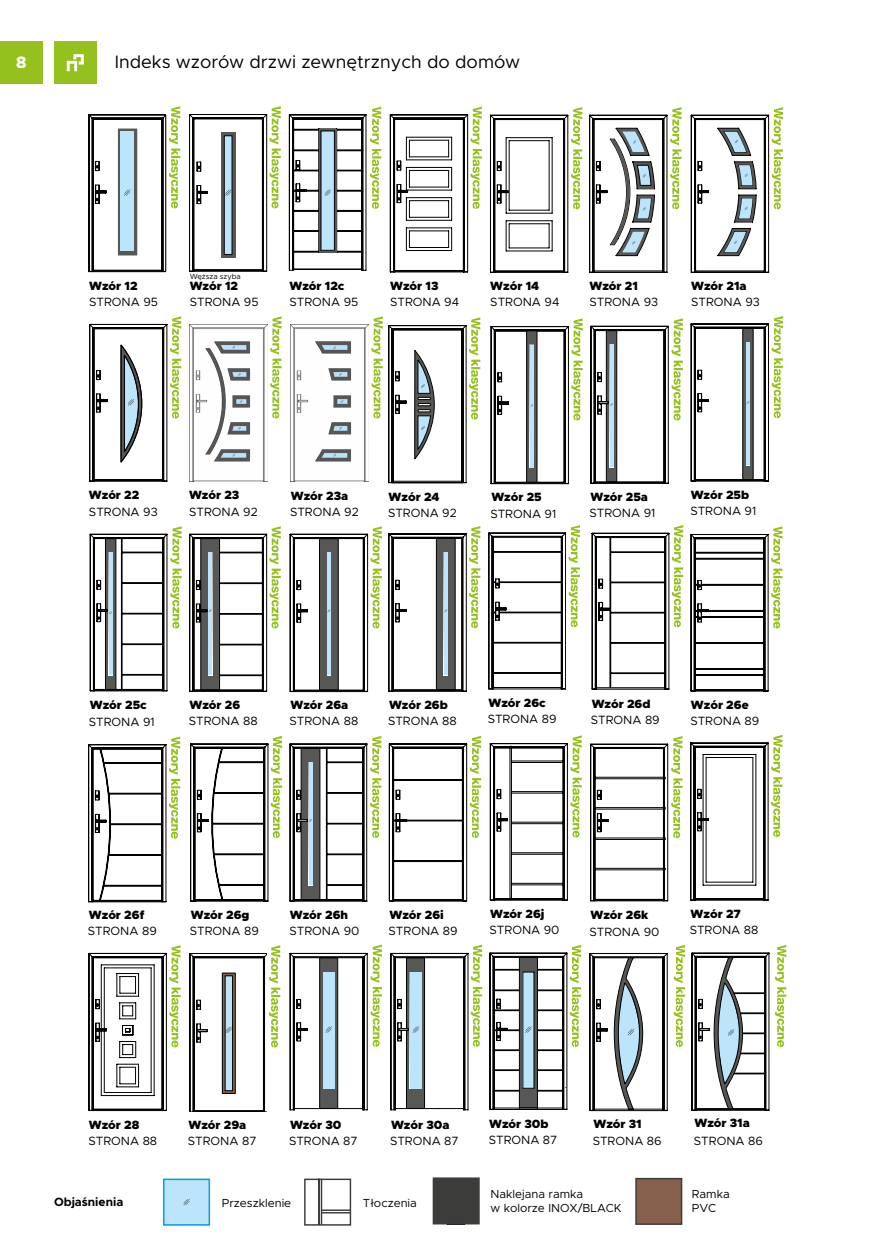
<style>
.page{position:relative;width:872px;height:1255px;background:#fff}
.page>*{position:absolute;margin:0;border:0;box-sizing:border-box;transform-origin:0 0}
.t1{font:18px "Metropolis";color:#000}
.t2{font:800 16.5px "Metropolis";color:#fff}
.t3{font:12px "Metropolis";color:#000}
.t4{font:900 12px "Metropolis";color:#000}
.t5{font:700 12px "Metropolis";color:#000}
.t6{font:11.7px/14.1px "Metropolis";color:#000}
.t7{font:7.5px "Metropolis";color:#000}
</style>
<div class="page">
<div style="left:0;top:41px;width:43px;height:43px;background:#95c11f"></div>
<div style="left:54px;top:41px;width:43px;height:43px;background:#95c11f"></div>
<svg style="left:67px;top:54px;width:17px;height:17px"></svg>
<svg style="left:89px;top:316px;width:92px;height:166px"></svg>
<svg style="left:691px;top:316px;width:92px;height:165px"></svg>
<img style="left:190px;top:324px;width:77px;height:157px">
<img style="left:290px;top:324px;width:78px;height:158px">
<svg style="left:491px;top:318px;width:91px;height:166px"></svg>
<svg style="left:371px;top:316px;width:109px;height:167px"></svg>
<svg style="left:270px;top:316px;width:11px;height:102px"></svg>
<svg style="left:590px;top:318px;width:93px;height:165px"></svg>
<svg style="left:592px;top:525px;width:91px;height:164px"></svg>
<svg style="left:388px;top:526px;width:92px;height:165px"></svg>
<svg style="left:290px;top:526px;width:92px;height:165px"></svg>
<svg style="left:189px;top:526px;width:92px;height:165px"></svg>
<svg style="left:90px;top:526px;width:92px;height:165px"></svg>
<svg style="left:489px;top:525px;width:91px;height:164px"></svg>
<svg style="left:690px;top:735px;width:92px;height:165px"></svg>
<svg style="left:590px;top:736px;width:92px;height:165px"></svg>
<svg style="left:490px;top:735px;width:92px;height:165px"></svg>
<svg style="left:290px;top:736px;width:91px;height:165px"></svg>
<svg style="left:190px;top:736px;width:92px;height:165px"></svg>
<svg style="left:88px;top:736px;width:92px;height:166px"></svg>
<svg style="left:690px;top:526px;width:92px;height:165px"></svg>
<svg style="left:389px;top:735px;width:92px;height:166px"></svg>
<hr style="left:366px;top:744px;width:1px;height:157px;background:#000">
<svg style="left:490px;top:107px;width:92px;height:165px"></svg>
<svg style="left:390px;top:107px;width:92px;height:165px"></svg>
<svg style="left:289px;top:107px;width:92px;height:164px"></svg>
<svg style="left:589px;top:107px;width:92px;height:165px"></svg>
<svg style="left:691px;top:107px;width:92px;height:165px"></svg>
<svg style="left:89px;top:106px;width:91px;height:166px"></svg>
<svg style="left:589px;top:953px;width:78px;height:157px"></svg>
<svg style="left:691px;top:952px;width:78px;height:158px"></svg>
<svg style="left:775px;top:945px;width:11px;height:102px"></svg>
<svg style="left:674px;top:945px;width:11px;height:102px"></svg>
<svg style="left:489px;top:945px;width:92px;height:164px"></svg>
<svg style="left:390px;top:944px;width:92px;height:166px"></svg>
<svg style="left:290px;top:944px;width:92px;height:166px"></svg>
<svg style="left:190px;top:945px;width:90px;height:166px"></svg>
<svg style="left:89px;top:945px;width:92px;height:165px"></svg>
<div style="left:163px;top:1178px;width:47px;height:47px;background:#bce4fa;border:2px solid #009fe3"></div>
<svg style="left:183px;top:1199px;width:7px;height:6px"></svg>
<div style="left:304px;top:1178px;width:47px;height:47px;background:#fff;border:1px solid #3c3c3b"></div>
<hr style="left:318px;top:1178px;width:2px;height:46px;background:#3c3c3b">
<hr style="left:321px;top:1178px;width:1px;height:46px;background:#3c3c3b">
<hr style="left:321px;top:1211px;width:29px;height:2px;background:#3c3c3b">
<svg style="left:322px;top:1209px;width:28px;height:1px"></svg>
<div style="left:433px;top:1177px;width:47px;height:47px;background:#3c3c3b;border:1px solid #3c3c3b"></div>
<div style="left:635px;top:1177px;width:47px;height:47px;background:#87604d;border:1px solid #3c3c3b"></div>
<svg style="left:189px;top:106px;width:92px;height:165px"></svg>
<h2 class="t2" style="left:16px;top:51px;width:12px">8</h2>
<h1 class="t1" style="left:115px;top:50px;width:407px">Indeks wzorów drzwi zewnętrznych do domów</h1>
<p class="t4" style="left:89px;top:278px;width:50px">Wzór 12</p>
<p class="t3" style="left:89px;top:295px;width:70px">STRONA 95</p>
<p class="t7" style="left:190px;top:272px;width:53px">Węższa szyba</p>
<p class="t4" style="left:190px;top:278px;width:50px">Wzór 12</p>
<p class="t3" style="left:190px;top:295px;width:70px">STRONA 95</p>
<p class="t4" style="left:289px;top:278px;width:56px">Wzór 12c</p>
<p class="t4" style="left:390px;top:278px;width:50px">Wzór 13</p>
<p class="t4" style="left:490px;top:278px;width:50px">Wzór 14</p>
<p class="t4" style="left:589px;top:278px;width:50px">Wzór 21</p>
<p class="t3" style="left:289px;top:294px;width:70px">STRONA 95</p>
<p class="t3" style="left:390px;top:294px;width:71px">STRONA 94</p>
<p class="t3" style="left:490px;top:295px;width:71px">STRONA 94</p>
<p class="t3" style="left:589px;top:295px;width:70px">STRONA 93</p>
<p class="t4" style="left:691px;top:278px;width:57px">Wzór 21a</p>
<p class="t3" style="left:691px;top:295px;width:70px">STRONA 93</p>
<p class="t4" style="left:89px;top:487px;width:52px">Wzór 22</p>
<p class="t3" style="left:89px;top:504px;width:70px">STRONA 93</p>
<p class="t4" style="left:189px;top:487px;width:52px">Wzór 23</p>
<p class="t3" style="left:189px;top:504px;width:70px">STRONA 92</p>
<p class="t4" style="left:291px;top:487px;width:59px">Wzór 23a</p>
<p class="t4" style="left:388px;top:488px;width:52px">Wzór 24</p>
<p class="t4" style="left:491px;top:489px;width:52px">Wzór 25</p>
<p class="t4" style="left:590px;top:489px;width:59px">Wzór 25a</p>
<p class="t3" style="left:290px;top:504px;width:70px">STRONA 92</p>
<p class="t3" style="left:388px;top:505px;width:70px">STRONA 92</p>
<p class="t3" style="left:490px;top:506px;width:67px">STRONA 91</p>
<p class="t3" style="left:589px;top:505px;width:67px">STRONA 91</p>
<p class="t4" style="left:690px;top:487px;width:60px">Wzór 25b</p>
<p class="t3" style="left:690px;top:503px;width:67px">STRONA 91</p>
<p class="t4" style="left:90px;top:697px;width:59px">Wzór 25c</p>
<p class="t3" style="left:89px;top:714px;width:67px">STRONA 91</p>
<p class="t4" style="left:189px;top:697px;width:52px">Wzór 26</p>
<p class="t3" style="left:189px;top:713px;width:70px">STRONA 88</p>
<p class="t4" style="left:290px;top:697px;width:59px">Wzór 26a</p>
<p class="t3" style="left:289px;top:713px;width:70px">STRONA 88</p>
<p class="t4" style="left:389px;top:697px;width:60px">Wzór 26b</p>
<p class="t3" style="left:388px;top:713px;width:70px">STRONA 88</p>
<p class="t4" style="left:488px;top:695px;width:59px">Wzór 26c</p>
<p class="t3" style="left:487px;top:711px;width:70px">STRONA 89</p>
<p class="t4" style="left:591px;top:696px;width:60px">Wzór 26d</p>
<p class="t3" style="left:591px;top:712px;width:70px">STRONA 89</p>
<p class="t4" style="left:691px;top:696px;width:59px">Wzór 26e</p>
<p class="t3" style="left:690px;top:713px;width:70px">STRONA 89</p>
<p class="t4" style="left:89px;top:907px;width:57px">Wzór 26f</p>
<p class="t4" style="left:191px;top:907px;width:60px">Wzór 26g</p>
<p class="t4" style="left:290px;top:907px;width:60px">Wzór 26h</p>
<p class="t3" style="left:88px;top:923px;width:70px">STRONA 89</p>
<p class="t3" style="left:190px;top:923px;width:70px">STRONA 89</p>
<p class="t3" style="left:289px;top:923px;width:71px">STRONA 90</p>
<p class="t4" style="left:389px;top:907px;width:56px">Wzór 26i</p>
<p class="t3" style="left:388px;top:923px;width:70px">STRONA 89</p>
<p class="t4" style="left:490px;top:906px;width:56px">Wzór 26j</p>
<p class="t3" style="left:489px;top:922px;width:71px">STRONA 90</p>
<p class="t4" style="left:590px;top:907px;width:59px">Wzór 26k</p>
<p class="t4" style="left:690px;top:906px;width:52px">Wzór 27</p>
<p class="t3" style="left:589px;top:923px;width:71px">STRONA 90</p>
<p class="t3" style="left:689px;top:922px;width:70px">STRONA 88</p>
<p class="t4" style="left:89px;top:1116px;width:52px">Wzór 28</p>
<p class="t3" style="left:88px;top:1132px;width:70px">STRONA 88</p>
<p class="t4" style="left:188px;top:1116px;width:59px">Wzór 29a</p>
<p class="t3" style="left:188px;top:1132px;width:70px">STRONA 87</p>
<p class="t4" style="left:290px;top:1116px;width:53px">Wzór 30</p>
<p class="t3" style="left:289px;top:1132px;width:70px">STRONA 87</p>
<p class="t4" style="left:391px;top:1116px;width:60px">Wzór 30a</p>
<p class="t3" style="left:390px;top:1132px;width:70px">STRONA 87</p>
<p class="t4" style="left:489px;top:1116px;width:61px">Wzór 30b</p>
<p class="t4" style="left:593px;top:1115px;width:50px">Wzór 31</p>
<p class="t4" style="left:694px;top:1115px;width:57px">Wzór 31a</p>
<p class="t3" style="left:489px;top:1132px;width:70px">STRONA 87</p>
<p class="t3" style="left:592px;top:1133px;width:70px">STRONA 86</p>
<p class="t3" style="left:694px;top:1133px;width:70px">STRONA 86</p>
<p class="t5" style="left:54px;top:1193px;width:71px">Objaśnienia</p>
<p class="t6" style="left:222px;top:1195px;width:71px">Przeszklenie</p>
<p class="t6" style="left:363px;top:1195px;width:55px">Tłoczenia</p>
<p class="t6" style="left:490px;top:1186px;width:133px">Naklejana ramka<br>w kolorze INOX/BLACK</p>
<p class="t6" style="left:692px;top:1186px;width:39px">Ramka<br>PVC</p>
</div>
